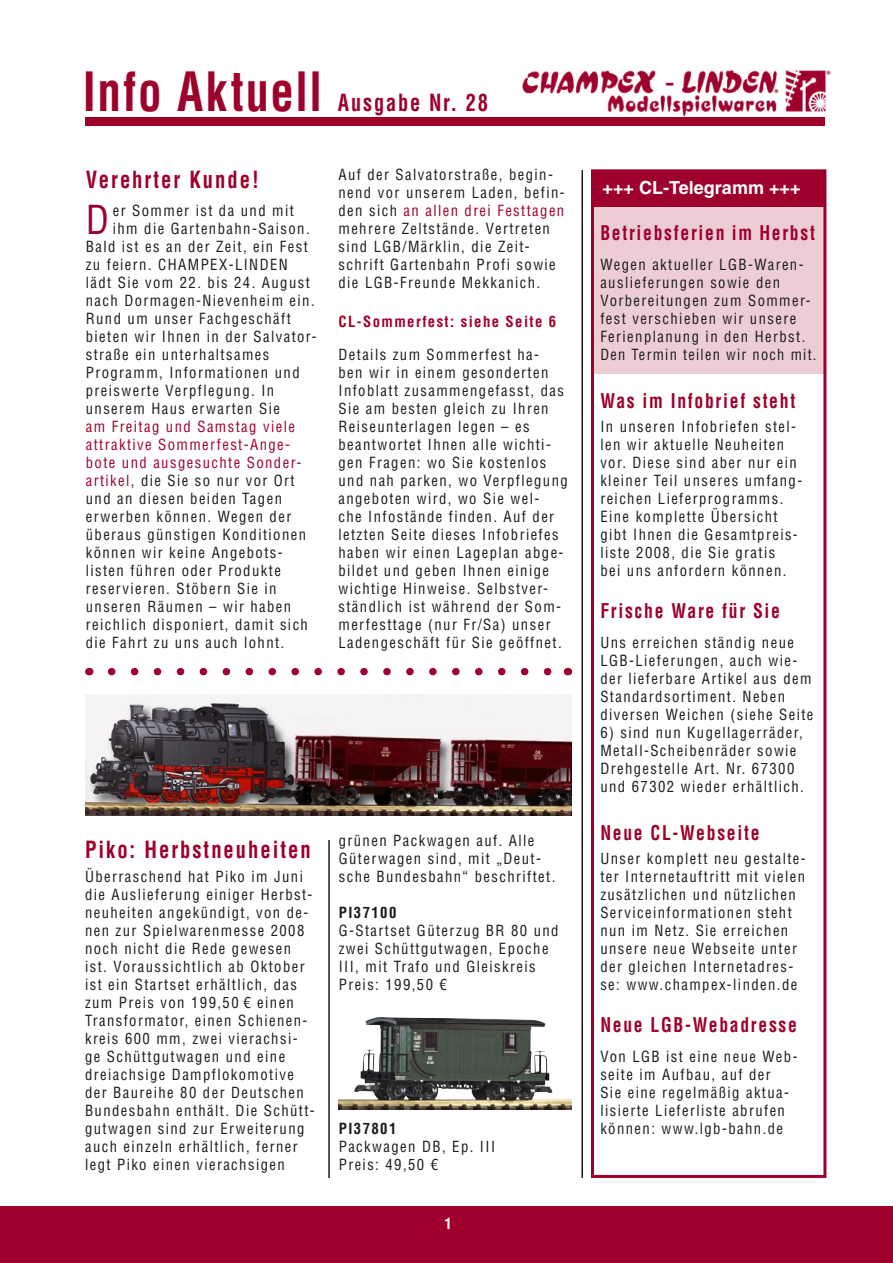
<style>
.page{position:relative;width:893px;height:1263px;background:#fff}
.page>*{position:absolute;margin:0;border:0;box-sizing:border-box;transform-origin:0 0}
.t1{font:700 condensed 52.8px "Helvetica LT";letter-spacing:.04em;color:#9e002b;scale:.89 1}
.t2{font:condensed 39px "Helvetica LT";color:#9e002b}
.t3{font:700 condensed 23.1px "Helvetica LT";letter-spacing:.095em;color:#9e002b;scale:.89 1}
.t4{font:700 condensed 23.1px "Helvetica LT";letter-spacing:.095em;color:#9e002b;scale:.88 1}
.t5{font:700 condensed 19.8px "Helvetica LT";letter-spacing:.095em;color:#9e002b;scale:.89 1}
.t6{font:700 18px "Helvetica LT";color:#fff}
.t7{font:condensed 15px/18px "Helvetica LT";letter-spacing:.095em;color:#1a1a1a}
.t8{font:700 condensed 15px "Helvetica LT";letter-spacing:.095em;color:#9e002b}
.t9{font:700 condensed 15px "Helvetica LT";letter-spacing:.1em;color:#1a1a1a}
.t10{font:700 condensed 15px "Helvetica LT";color:#fff}
.s1{color:#9e002b}
</style>
<div class="page">
<img style="left:522px;top:70px;width:309px;height:46px">
<div style="left:0;top:1206px;width:893px;height:57px;background:#9e002b"></div>
<div style="left:85px;top:117px;width:740px;height:9px;background:#9e002b"></div>
<hr style="left:328px;top:170px;width:2px;height:1008px;background:#1a1a1a">
<hr style="left:581px;top:170px;width:2px;height:1008px;background:#1a1a1a">
<div style="left:592px;top:203px;width:233px;height:170px;background:#ecccd5"></div>
<div style="left:591px;top:169px;width:235px;height:1009px;border:3px solid #9e002b"></div>
<div style="left:592px;top:170px;width:233px;height:36px;background:#9e002b"></div>
<svg style="left:112px;top:668px;width:440px;height:7px"></svg>
<img style="left:85px;top:695px;width:486px;height:120px">
<img style="left:339px;top:1017px;width:232px;height:92px">
<h1 class="t1" style="left:83px;top:59px;width:271px">Info Aktuell</h1>
<h3 class="t4" style="left:338px;top:88px;width:172px">Ausgabe Nr. 28</h3>
<h3 class="t3" style="left:86px;top:165px;width:196px">Verehrter Kunde!</h3>
<h2 class="t2" style="left:86px;top:195px;width:25px">D</h2>
<p class="t7" style="left:113px;top:201px;width:183px">er Sommer ist da und mit</p>
<p class="t7" style="left:113px;top:219px;width:198px">ihm die Gartenbahn-Saison.</p>
<p class="t7" style="left:86px;top:237px;width:223px">Bald ist es an der Zeit, ein Fest</p>
<p class="t7" style="left:86px;top:255px;width:204px">zu feiern. CHAMPEX-LINDEN</p>
<p class="t7" style="left:86px;top:273px;width:226px">lädt Sie vom 22. bis 24. August</p>
<p class="t7" style="left:86px;top:291px;width:230px">nach Dormagen-Nievenheim ein.</p>
<p class="t7" style="left:86px;top:309px;width:207px">Rund um unser Fachgeschäft</p>
<p class="t7" style="left:86px;top:327px;width:232px">bieten wir Ihnen in der Salvator-</p>
<p class="t7" style="left:86px;top:345px;width:185px">straße ein unterhaltsames</p>
<p class="t7" style="left:86px;top:363px;width:215px">Programm, Informationen und</p>
<p class="t7" style="left:86px;top:381px;width:190px">preiswerte Verpflegung. In</p>
<p class="t7" style="left:86px;top:399px;width:196px">unserem Haus erwarten Sie</p>
<p class="t7" style="left:86px;top:417px;width:224px"><span class="s1">am Freitag und Samstag viele attraktive Sommerfest-Ange&shy;bote und ausgesuchte Sonder&shy;artikel</span>, die Sie so nur vor Ort und an diesen beiden Tagen erwerben können. Wegen der überaus günstigen Konditionen können wir keine Angebots&shy;listen führen oder Produkte reservieren. Stöbern Sie in unseren Räumen – wir haben reichlich disponiert, damit sich die Fahrt zu uns auch lohnt.</p>
<p class="t7" style="left:338px;top:165px;width:228px">Auf der Salvatorstraße, begin&shy;nend vor unserem Laden, befin&shy;den sich <span class="s1">an allen drei Festtagen </span>mehrere Zeltstände. Vertreten sind LGB/Märklin, die Zeit&shy;schrift Gartenbahn Profi sowie die LGB-Freunde Mekkanich.</p>
<p class="t8" style="left:338px;top:312px;width:219px">CL-Sommerfest: siehe Seite 6</p>
<p class="t7" style="left:338px;top:345px;width:231px">Details zum Sommerfest ha-<br>ben wir in einem gesonderten<br>Infoblatt zusammengefasst, das<br>Sie am besten gleich zu Ihren<br>Reiseunterlagen legen – es beantwortet Ihnen alle wichti&shy;gen Fragen: wo Sie kostenlos und nah parken, wo Verpflegung angeboten wird, wo Sie wel-<br>che Infostände finden. Auf der letzten Seite dieses Infobriefes haben wir einen Lageplan abge&shy;bildet und geben Ihnen einige wichtige Hinweise. Selbstver&shy;ständlich ist während der Som&shy;merfesttage (nur Fr/Sa) unser<br>Ladengeschäft für Sie geöffnet.</p>
<h3 class="t3" style="left:85px;top:835px;width:255px">Piko: Herbstneuheiten</h3>
<p class="t7" style="left:85px;top:867px;width:231px">Überraschend hat Piko im Juni die Auslieferung einiger Herbst&shy;neuheiten angekündigt, von de&shy;nen zur Spielwarenmesse 2008 noch nicht die Rede gewesen ist. Voraussichtlich ab Oktober ist ein Startset erhältlich, das zum Preis von 199,50 € einen<br>Transformator, einen Schienen&shy;kreis 600 mm, zwei vierachsi&shy;ge Schüttgutwagen und eine dreiachsige Dampflokomotive der Baureihe 80 der Deutschen<br>Bundesbahn enthält. Die Schütt&shy;gutwagen sind zur Erweiterung auch einzeln erhältlich, ferner legt Piko einen vierachsigen</p>
<p class="t7" style="left:339px;top:831px;width:218px">grünen Packwagen auf. Alle<br>Güterwagen sind, mit „Deut&shy;sche Bundesbahn“ beschriftet.</p>
<p class="t9" style="left:339px;top:903px;width:59px">PI37100</p>
<p class="t7" style="left:339px;top:921px;width:221px">G-Startset Güterzug BR 80 und zwei Schüttgutwagen, Epoche<br>III, mit Trafo und Gleiskreis<br>Preis: 199,50 €</p>
<p class="t9" style="left:339px;top:1119px;width:59px">PI37801</p>
<p class="t7" style="left:339px;top:1137px;width:158px">Packwagen DB, Ep. III<br>Preis: 49,50 €</p>
<p class="t10" style="left:444px;top:1214px;width:9px">1</p>
<p class="t6" style="left:602px;top:177px;width:200px">+++ CL-Telegramm +++</p>
<h3 class="t5" style="left:600px;top:220px;width:243px">Betriebsferien im Herbst</h3>
<p class="t7" style="left:600px;top:255px;width:218px">Wegen aktueller LGB-Waren&shy;auslieferungen sowie den<br>Vorbereitungen zum Sommer&shy;fest verschieben wir unsere<br>Ferienplanung in den Herbst.<br>Den Termin teilen wir noch mit.</p>
<h3 class="t5" style="left:600px;top:388px;width:220px">Was im Infobrief steht</h3>
<p class="t7" style="left:600px;top:417px;width:203px">In unseren Infobriefen stel&shy;len wir aktuelle Neuheiten vor. Diese sind aber nur ein kleiner Teil unseres umfang&shy;reichen Lieferprogramms.<br>Eine komplette Übersicht gibt Ihnen die Gesamtpreis&shy;liste 2008, die Sie gratis<br>bei uns anfordern können.</p>
<h3 class="t5" style="left:600px;top:598px;width:203px">Frische Ware für Sie</h3>
<p class="t7" style="left:600px;top:633px;width:215px">Uns erreichen ständig neue<br>LGB-Lieferungen, auch wie&shy;der lieferbare Artikel aus dem<br>Standardsortiment. Neben diversen Weichen (siehe Seite</p>
<p class="t7" style="left:600px;top:723px;width:205px">6) sind nun Kugellagerräder,<br>Metall-Scheibenräder sowie<br>Drehgestelle Art. Nr. 67300 und 67302 wieder erhältlich.</p>
<h3 class="t5" style="left:600px;top:820px;width:180px">Neue CL-Webseite</h3>
<p class="t7" style="left:600px;top:849px;width:207px">Unser komplett neu gestalte&shy;ter Internetauftritt mit vielen zusätzlichen und nützlichen<br>Serviceinformationen steht nun im Netz. Sie erreichen unsere neue Webseite unter der gleichen Internetadres&shy;se: www.champex-linden.de</p>
<h3 class="t5" style="left:600px;top:1012px;width:222px">Neue LGB-Webadresse</h3>
<p class="t7" style="left:600px;top:1047px;width:199px">Von LGB ist eine neue Web&shy;seite im Aufbau, auf der<br>Sie eine regelmäßig aktua&shy;lisierte Lieferliste abrufen können: www.lgb-bahn.de</p>
</div>
